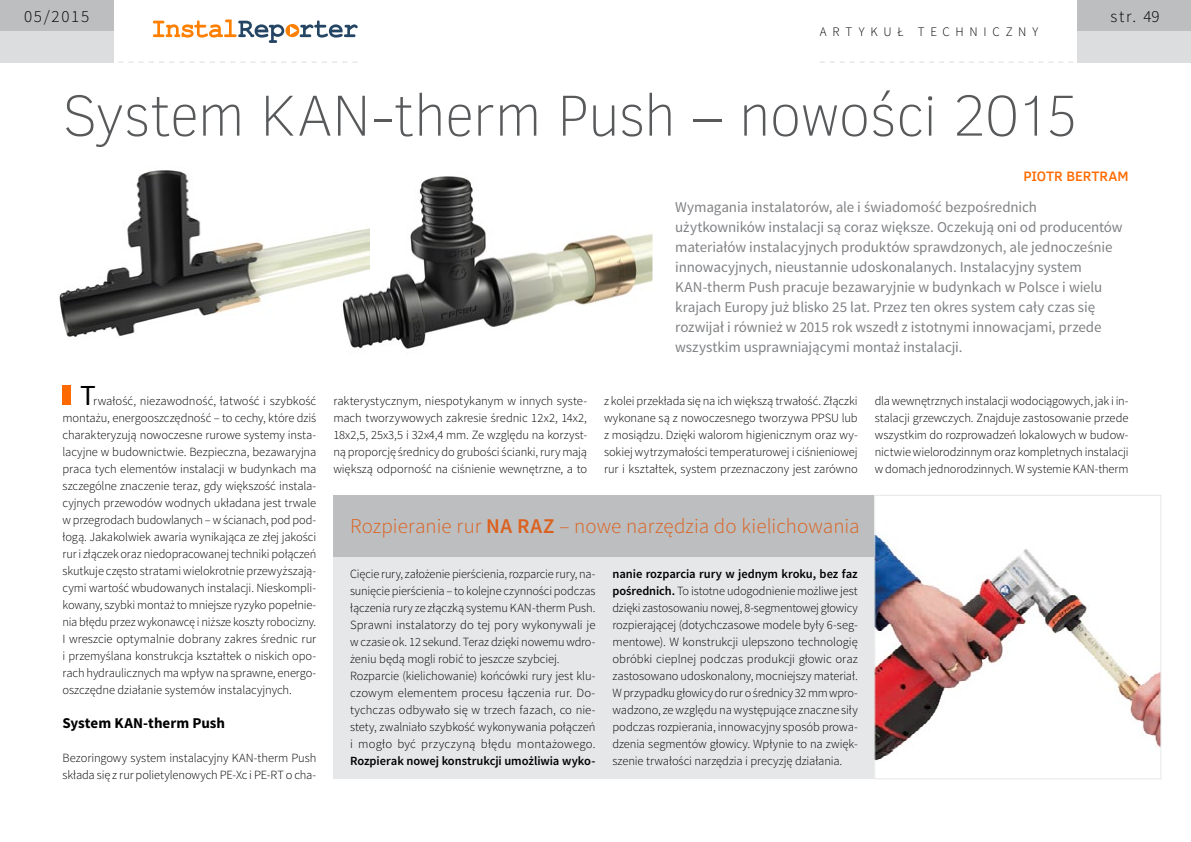
<style>
.page{position:relative;width:1191px;height:842px;background:#fff}
.page>*{position:absolute;margin:0;border:0;box-sizing:border-box;transform-origin:0 0}
.t1{font:100 59px "Clear Sans";letter-spacing:-.025em;color:#58595b}
.t2{font:29px "Source Sans Pro";color:#000}
.t3{font:300 21px "Source Sans Pro";color:#dc611e}
.t4{font:300 17px "Source Sans Pro";letter-spacing:.1em;color:#000}
.t5{font:15px/20px "Source Sans Pro";letter-spacing:-.005em;color:#808285}
.t6{font:700 15px "Source Sans Pro";color:#000}
.t7{font:500 14px "Clear Sans";letter-spacing:-.005em;color:#ff6a00}
.t8{font:300 13px "Source Sans Pro";letter-spacing:.44em;color:#000}
.t9{font:300 12.5px/17px "Source Sans Pro";letter-spacing:-.005em;color:#000;text-align:justify}
.t10{font:600 12.5px "Source Sans Pro";letter-spacing:-.005em;color:#000}
.s1{font-weight:600}
</style>
<div class="page">
<div style="left:1077px;top:0;width:114px;height:31px;background:#bcbec0"></div>
<div style="left:1077px;top:31px;width:114px;height:31px;background:#dcddde"></div>
<svg style="left:153px;top:20px;width:204px;height:23px"></svg>
<div style="left:0;top:0;width:113px;height:31px;background:#bcbec0"></div>
<div style="left:0;top:31px;width:113px;height:31px;background:#dcddde"></div>
<svg style="left:108px;top:62px;width:249px;height:1px"></svg>
<svg style="left:820px;top:62px;width:263px;height:1px"></svg>
<div style="left:63px;top:385px;width:8px;height:20px;background:#ff6a00"></div>
<div style="left:333px;top:495px;width:795px;height:62px;background:#bcbec0"></div>
<div style="left:333px;top:557px;width:541px;height:222px;background:#e6e7e8"></div>
<img style="left:59px;top:170px;width:274px;height:167px">
<img style="left:333px;top:176px;width:319px;height:173px">
<div style="left:874px;top:495px;width:286px;height:284px;background:#fff"></div>
<img style="left:876px;top:532px;width:283px;height:229px">
<div style="left:874px;top:495px;width:287px;height:284px;border:1px solid #e6e7e8"></div>
<h3 class="t4" style="left:24px;top:6px;width:67px">05/2015</h3>
<h3 class="t4" style="left:1110px;top:6px;width:51px">str. 49</h3>
<p class="t8" style="left:820px;top:24px;width:220px">artykuł techniczny</p>
<h1 class="t1" style="left:62px;top:77px;width:1017px">System KAN-therm Push – nowości 2015</h1>
<p class="t7" style="left:1023px;top:167px;width:107px">PIOTR BERTRAM</p>
<h2 class="t2" style="left:80px;top:378px;width:17px">T</h2>
<p class="t9" style="left:63px;top:393px;width:255px;text-indent:31px">rwałość, niezawodność, łatwość i szybkość montażu, energooszczędność – to cechy, które dziś charakteryzują nowoczesne rurowe systemy insta&shy;lacyjne w budownictwie. Bezpieczna, bezawaryjna praca tych elementów instalacji w budynkach ma szczególne znaczenie teraz, gdy większość instala&shy;cyjnych przewodów wodnych układana jest trwale w przegrodach budowlanych – w ścianach, pod pod&shy;łogą. Jakakolwiek awaria wynikająca ze złej jakości rur i złączek oraz niedopracowanej techniki połączeń skutkuje często stratami wielokrotnie przewyższają&shy;cymi wartość wbudowanych instalacji. Nieskompli&shy;kowany, szybki montaż to mniejsze ryzyko popełnie&shy;nia błędu przez wykonawcę i niższe koszty robocizny.<br>I wreszcie optymalnie dobrany zakres średnic rur i przemyślana konstrukcja kształtek o niskich opo&shy;rach hydraulicznych ma wpływ na sprawne, energo&shy;oszczędne działanie systemów instalacyjnych.</p>
<p class="t6" style="left:63px;top:714px;width:164px">System KAN-therm Push</p>
<p class="t9" style="left:63px;top:750px;width:255px">Bezoringowy system instalacyjny KAN-therm Push składa się z rur polietylenowych PE-Xc i PE-RT o cha-</p>
<p class="t9" style="left:333px;top:393px;width:255px">rakterystycznym, niespotykanym w innych syste&shy;mach tworzywowych zakresie średnic 12x2, 14x2, 18x2,5, 25x3,5 i 32x4,4 mm. Ze względu na korzyst&shy;ną proporcję średnicy do grubości ścianki, rury mają większą odporność na ciśnienie wewnętrzne, a to</p>
<p class="t5" style="left:675px;top:198px;width:449px">Wymagania instalatorów, ale i świadomość bezpośrednich użytkowników instalacji są coraz większe. Oczekują oni od producentów materiałów instalacyjnych produktów sprawdzonych, ale jednocześnie innowacyjnych, nieustannie udoskonalanych. Instalacyjny system KAN-therm Push pracuje bezawaryjnie w budynkach w Polsce i wielu krajach Europy już blisko 25 lat. Przez ten okres system cały czas się rozwijał i również w 2015 rok wszedł z istotnymi innowacjami, przede wszystkim usprawniającymi montaż instalacji.</p>
<p class="t9" style="left:604px;top:393px;width:255px">z kolei przekłada się na ich większą trwałość. Złączki wykonane są z nowoczesnego tworzywa PPSU lub z mosiądzu. Dzięki walorom higienicznym oraz wy&shy;sokiej wytrzymałości temperaturowej i ciśnieniowej rur i kształtek, system przeznaczony jest zarówno</p>
<p class="t9" style="left:874px;top:393px;width:255px">dla wewnętrznych instalacji wodociągowych, jak i in&shy;stalacji grzewczych. Znajduje zastosowanie przede wszystkim do rozprowadzeń lokalowych w budow&shy;nictwie wielorodzinnym oraz kompletnych instalacji w domach jednorodzinnych. W systemie KAN-therm</p>
<h3 class="t3" style="left:350px;top:513px;width:511px">Rozpieranie rur <span class="s1">na raz</span> – nowe narzędzia do kielichowania</h3>
<p class="t9" style="left:350px;top:566px;width:247px;text-align:left">Cięcie rury, założenie pierścienia, rozparcie rury, na&shy;sunięcie pierścienia – to kolejne czynności podczas łączenia rury ze złączką systemu KAN-therm Push.<br>Sprawni instalatorzy do tej pory wykonywali je w czasie ok. 12 sekund. Teraz dzięki nowemu wdro&shy;żeniu będą mogli robić to jeszcze szybciej.<br>Rozparcie (kielichowanie) końcówki rury jest klu&shy;czowym elementem procesu łączenia rur. Do&shy;tychczas odbywało się w trzech fazach, co nie&shy;stety, zwalniało szybkość wykonywania połączeń i mogło być przyczyną błędu montażowego.</p>
<p class="t10" style="left:350px;top:753px;width:247px">Rozpierak nowej konstrukcji umożliwia wyko-</p>
<p class="t9" style="left:612px;top:566px;width:247px"><span class="s1">nanie rozparcia rury w jednym kroku, bez faz pośrednich.</span> To istotne udogodnienie możliwe jest dzięki zastosowaniu nowej, 8-segmentowej głowicy rozpierającej (dotychczasowe modele były 6-seg&shy;mentowe). W konstrukcji ulepszono technologię obróbki cieplnej podczas produkcji głowic oraz zastosowano udoskonalony, mocniejszy materiał.<br>W przypadku głowicy do rur o średnicy 32 mm wpro&shy;wadzono, ze względu na występujące znaczne siły podczas rozpierania, innowacyjny sposób prowa&shy;dzenia segmentów głowicy. Wpłynie to na zwięk&shy;szenie trwałości narzędzia i precyzję działania.</p>
</div>
